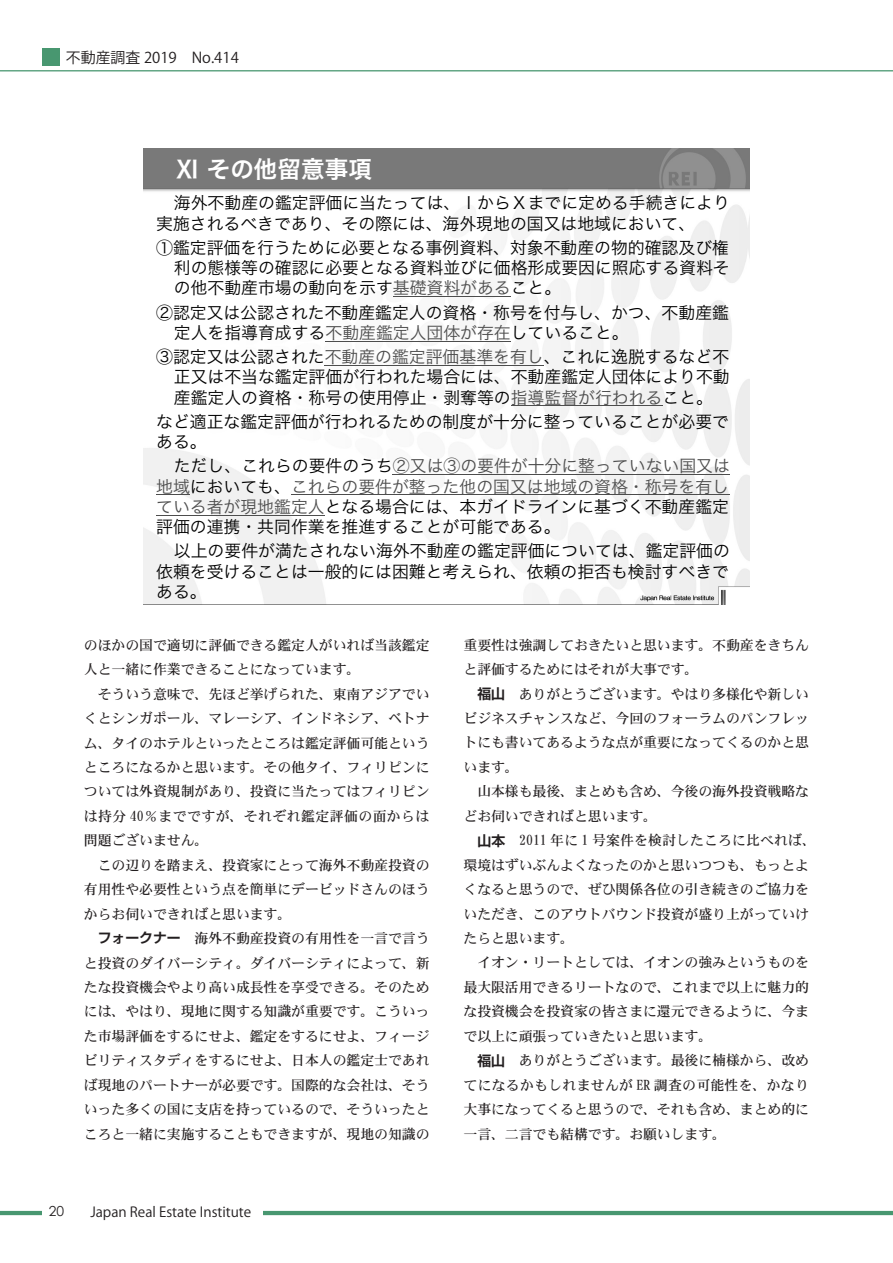
<style>
.page{position:relative;width:893px;height:1263px;background:#fff}
.page>*{position:absolute;margin:0;border:0;box-sizing:border-box;transform-origin:0 0}
.t1{font:23.55px "Hira Kaku Pro W6";color:#fff}
.t2{font:16.8px/20.2px "Hira Kaku Pro W3";color:#000;text-align:justify}
.t3{font:14.85px "Koz Go Pro";color:#231f20}
.t4{font:13.8px/24.5px "DFHS Mincho W5 WIN RKSJ H";color:#231f20}
.t5{font:13.8px "Koz Go Pro";color:#231f20}
.t6{font:13.8px "Century Gothic";color:#231f20}
.s1{color:#4d4d4d}
.s2{font-family:"Shin Go Pro De";font-weight:700}
</style>
<div class="page">
<hr style="left:0;top:1211px;width:893px;height:4px;background:#489770">
<hr style="left:0;top:70px;width:893px;height:1px;background:#489770">
<div style="left:43px;top:49px;width:17px;height:17px;background:#489770"></div>
<div style="left:88px;top:1204px;width:174px;height:17px;background:#fff"></div>
<div style="left:43px;top:1204px;width:45px;height:17px;background:#fff"></div>
<img style="left:143px;top:149px;width:607px;height:455px">
<hr style="left:393px;top:296px;width:118px;height:1px;background:#4d4d4d">
<hr style="left:325px;top:341px;width:186px;height:1px;background:#4d4d4d">
<hr style="left:325px;top:365px;width:219px;height:1px;background:#4d4d4d">
<hr style="left:511px;top:405px;width:151px;height:1px;background:#4d4d4d">
<hr style="left:393px;top:474px;width:337px;height:1px;background:#4d4d4d">
<hr style="left:156px;top:494px;width:34px;height:1px;background:#4d4d4d">
<hr style="left:291px;top:494px;width:438px;height:1px;background:#4d4d4d">
<hr style="left:156px;top:515px;width:169px;height:1px;background:#4d4d4d">
<p class="t3" style="left:66px;top:48px;width:174px">不動産調査 2019　No.414</p>
<h1 class="t1" style="left:175px;top:148px;width:198px">Ⅺ その他留意事項</h1>
<p class="t2" style="left:156px;top:192px;width:575px;text-indent:18px">海外不動産の鑑定評価に当たっては、ⅠからⅩまでに定める手続きにより実施されるべきであり、その際には、海外現地の国又は地域において、</p>
<p class="t2" style="left:174px;top:236px;width:557px;text-indent:-18px">①鑑定評価を行うために必要となる事例資料、対象不動産の物的確認及び権利の態様等の確認に必要となる資料並びに価格形成要因に照応する資料その他不動産市場の動向を示す<span class="s1">基礎資料がある</span>こと。</p>
<p class="t2" style="left:174px;top:301px;width:557px;text-indent:-18px">②認定又は公認された不動産鑑定人の資格・称号を付与し、かつ、不動産鑑定人を指導育成する<span class="s1">不動産鑑定人団体が存在</span>していること。</p>
<p class="t2" style="left:174px;top:346px;width:557px;text-indent:-18px">③認定又は公認された<span class="s1">不動産の鑑定評価基準を有し</span>、これに逸脱するなど不正又は不当な鑑定評価が行われた場合には、不動産鑑定人団体により不動産鑑定人の資格・称号の使用停止・剥奪等の<span class="s1">指導監督が行われる</span>こと。</p>
<p class="t2" style="left:156px;top:410px;width:574px">など適正な鑑定評価が行われるための制度が十分に整っていることが必要である。</p>
<p class="t2" style="left:156px;top:455px;width:575px;text-indent:18px">ただし、これらの要件のうち<span class="s1">②又は③の要件が十分に整っていない国又は地域</span>においても、<span class="s1">これらの要件が整った他の国又は地域の資格・称号を有している者が現地鑑定人</span>となる場合には、本ガイドラインに基づく不動産鑑定評価の連携・共同作業を推進することが可能である。</p>
<p class="t2" style="left:156px;top:540px;width:575px;text-indent:18px">以上の要件が満たされない海外不動産の鑑定評価については、鑑定評価の依頼を受けることは一般的には困難と考えられ、依頼の拒否も検討すべきである。</p>
<p class="t4" style="left:84px;top:632px;width:347px">のほかの国で適切に評価できる鑑定人がいれば当該鑑定人と一緒に作業できることになっています。<br>　そういう意味で、先ほど挙げられた、東南アジアでいくとシンガポール、マレーシア、インドネシア、ベトナム、タイのホテルといったところは鑑定評価可能というところになるかと思います。その他タイ、フィリピンについては外資規制があり、投資に当たってはフィリピンは持分 40％までですが、それぞれ鑑定評価の面からは問題ございません。<br>　この辺りを踏まえ、投資家にとって海外不動産投資の有用性や必要性という点を簡単にデービッドさんのほうからお伺いできればと思います。</p>
<p class="t4" style="left:84px;top:926px;width:347px;text-align:justify;text-indent:14px"><span class="s2">フォークナー</span>　海外不動産投資の有用性を一言で言うと投資のダイバーシティ。ダイバーシティによって、新たな投資機会やより高い成長性を享受できる。そのためには、やはり、現地に関する知識が重要です。こういった市場評価をするにせよ、鑑定をするにせよ、フィージビリティスタディをするにせよ、日本人の鑑定士であれば現地のパートナーが必要です。国際的な会社は、そういった多くの国に支店を持っているので、そういったところと一緒に実施することもできますが、現地の知識の</p>
<p class="t6" style="left:49px;top:1202px;width:17px">20</p>
<p class="t5" style="left:90px;top:1203px;width:162px">Japan Real Estate Institute</p>
<p class="t4" style="left:463px;top:632px;width:347px">重要性は強調しておきたいと思います。不動産をきちんと評価するためにはそれが大事です。</p>
<p class="t4" style="left:463px;top:681px;width:347px;text-indent:14px"><span class="s2">福山</span>　ありがとうございます。やはり多様化や新しいビジネスチャンスなど、今回のフォーラムのパンフレットにも書いてあるような点が重要になってくるのかと思います。<br>　山本様も最後、まとめも含め、今後の海外投資戦略などお伺いできればと思います。</p>
<p class="t4" style="left:463px;top:828px;width:354px;text-indent:14px"><span class="s2">山本</span>　2011 年に 1 号案件を検討したころに比べれば、環境はずいぶんよくなったのかと思いつつも、もっとよくなると思うので、ぜひ関係各位の引き続きのご協力をいただき、このアウトバウンド投資が盛り上がっていけたらと思います。<br>　イオン・リートとしては、イオンの強みというものを最大限活用できるリートなので、これまで以上に魅力的な投資機会を投資家の皆さまに還元できるように、今まで以上に頑張っていきたいと思います。</p>
<p class="t4" style="left:463px;top:1048px;width:347px;text-align:justify;text-indent:14px"><span class="s2">福山</span>　ありがとうございます。最後に楠様から、改めてになるかもしれませんが ER 調査の可能性を、かなり大事になってくると思うので、それも含め、まとめ的に一言、二言でも結構です。お願いします。</p>
</div>
